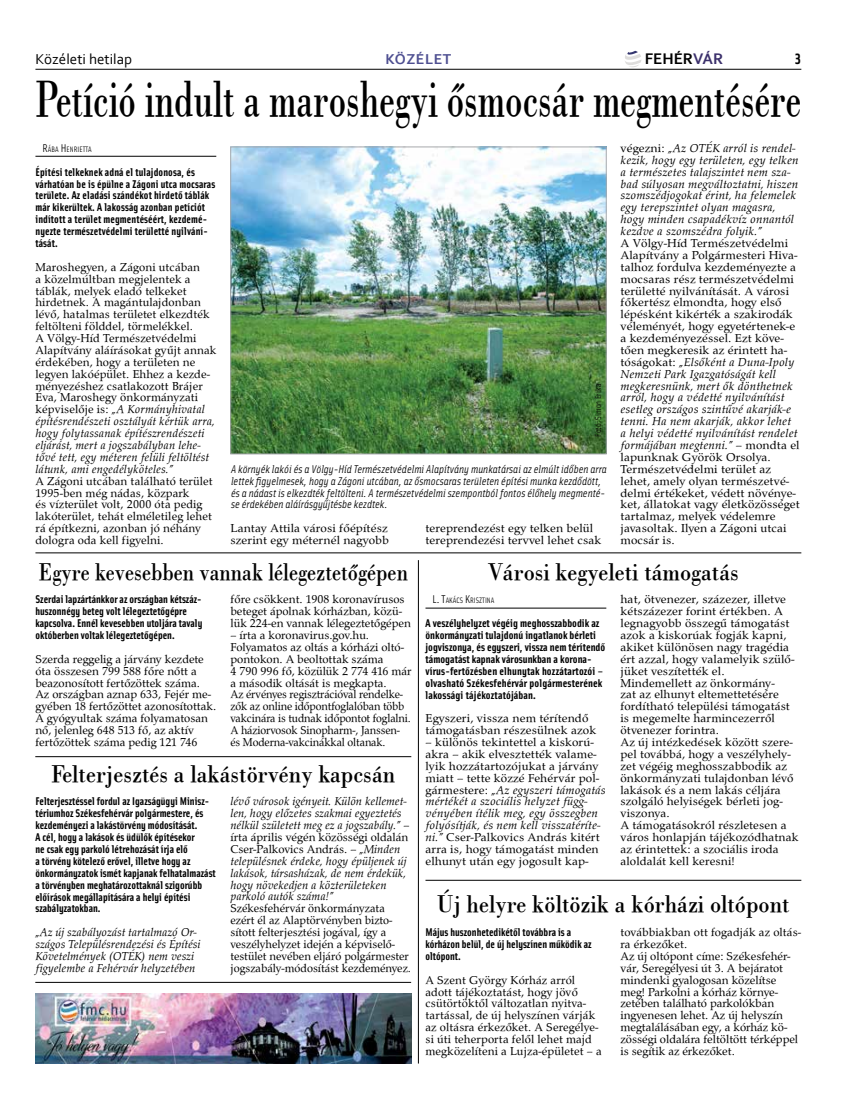
<style>
.page{position:relative;width:851px;height:1099px;background:#fff}
.page>*{position:absolute;margin:0;border:0;box-sizing:border-box;transform-origin:0 0}
.t1{font:52.5px "Bodoni PFL";color:#000;scale:.67 1}
.t2{font:25px "Bodoni PFL";color:#000;scale:.9 1}
.t3{font:25px "Bodoni PFL";color:#000;scale:.82 1}
.t4{font:700 16.12px "Corbel";color:#000}
.t5{font:15px "Corbel";color:#000}
.t6{font:700 15px "Corbel";letter-spacing:.04em;color:#4e4f91}
.t7{font:700 15px "Solex";color:#000}
.t8{font:11.88px/11.9px "Palladius";letter-spacing:.01em;color:#000;scale:1.04 1}
.t9{font:11.88px/11.9px "Palladius";letter-spacing:.01em;color:#000}
.t10{font:italic 11.88px/11.9px "Palladius";color:#000}
.t11{font:11.88px/11.9px "Palladius";letter-spacing:-.01em;color:#000}
.t12{font:italic 11.88px/11.9px "Palladius";color:#000;scale:1.04 1}
.t13{font:700 11.25px/11.9px "Solex";color:#000}
.t14{font:italic 11.25px/11.9px "Solex";color:#000}
.t15{font:8.75px "Solex";color:#000}
.t16{font:7.88px "Solex";color:#000}
.s1{color:#3c316c}
.s2{font-size:11.25px}
.s3{font-style:italic}
.s4{font-style:normal}
</style>
<div class="page">
<hr style="left:35px;top:69px;width:766px;height:1px;background:#000">
<svg style="left:625px;top:51px;width:16px;height:16px"></svg>
<hr style="left:35px;top:552px;width:766px;height:1px;background:#000">
<hr style="left:425px;top:608px;width:181px;height:1px;background:#000">
<hr style="left:35px;top:156px;width:181px;height:1px;background:#000">
<img style="left:232px;top:149px;width:372px;height:303px">
<div style="left:230px;top:147px;width:376px;height:307px;border:1px solid #a7a9ac"></div>
<hr style="left:418px;top:560px;width:1px;height:503px;background:#000">
<hr style="left:425px;top:880px;width:376px;height:1px;background:#000">
<hr style="left:35px;top:756px;width:376px;height:1px;background:#000">
<hr style="left:35px;top:982px;width:376px;height:1px;background:#000">
<img style="left:35px;top:993px;width:376px;height:70px">
<h3 class="t4" style="left:644px;top:48px;width:80px">FEHÉR<span class="s1">VÁR</span></h3>
<p class="t5" style="left:35px;top:49px;width:98px">Közéleti hetilap</p>
<p class="t6" style="left:385px;top:49px;width:67px">Közélet</p>
<p class="t7" style="left:794px;top:49px;width:8px">3</p>
<h1 class="t1" style="left:35px;top:63px;width:1144px">Petíció indult a maroshegyi ősmocsár megmentésére</h1>
<p class="t16" style="left:43px;top:144px;width:51px"><span class="s2">R</span>ÁBA <span class="s2">H</span>ENRIETTA</p>
<p class="t13" style="left:35px;top:165px;width:181px">Építési telkeknek adná el tulajdonosa, és várhatóan be is épülne a Zágoni utca mocsaras területe. Az eladási szándékot hirdető táblák már kikerültek. A lakosság azonban petíciót indított a terület megmentéséért, kezdemé&shy;nyezte természetvédelmi területté nyilvání&shy;tását.</p>
<p class="t9" style="left:35px;top:261px;width:182px">Maroshegyen, a Zágoni utcában<br>a közelmúltban megjelentek a táblák, melyek eladó telkeket hirdetnek. A magántulajdonban lévő, hatalmas területet elkezdték feltölteni földdel, törmelékkel.<br>A Völgy-Híd Természetvédelmi Alapítvány aláírásokat gyűjt annak érdekében, hogy a területen ne legyen lakóépület. Ehhez a kezde&shy;ményezéshez csatlakozott Brájer Éva, Maroshegy önkormányzati képviselője is: <span class="s3">„A Kormányhivatal építésrendészeti osztályát kértük arra, hogy folytassanak építészrendészeti eljárást, mert a jogszabályban lehe&shy;tővé tett, egy méteren felüli feltöltést látunk, ami engedélyköteles.”</span></p>
<p class="t9" style="left:35px;top:475px;width:179px">A Zágoni utcában található terület<br>1995-ben még nádas, közpark<br>és vízterület volt, 2000 óta pedig lakóterület, tehát elméletileg lehet rá építkezni, azonban jó néhány dologra oda kell figyelni.</p>
<p class="t15" style="left:592px;top:436px;width:54px;rotate:-90deg">Fotó: Simon Erika</p>
<p class="t14" style="left:231px;top:462px;width:377px">A környék lakói és a Völgy-Híd Természetvédelmi Alapítvány munkatársai az elmúlt időben arra lettek figyelmesek, hogy a Zágoni utcában, az ősmocsaras területen építési munka kezdődött, és a nádast is elkezdték feltölteni. A természetvédelmi szempontból fontos élőhely megmenté&shy;se érdekében aláírásgyűjtésbe kezdtek.</p>
<p class="t8" style="left:230px;top:522px;width:154px">Lantay Attila városi főépítész szerint egy méternél nagyobb</p>
<p class="t8" style="left:425px;top:522px;width:170px">tereprendezést egy telken belül tereprendezési tervvel lehet csak</p>
<p class="t12" style="left:620px;top:142px;width:173px"><span class="s4">végezni:</span> „Az OTÉK arról is rendel&shy;kezik, hogy egy területen, egy telken a természetes talajszintet nem sza&shy;bad súlyosan megváltoztatni, hiszen szomszédjogokat érint, ha felemelek egy terepszintet olyan magasra, hogy minden csapadékvíz onnantól kezdve a szomszédra folyik.”</p>
<p class="t8" style="left:620px;top:237px;width:174px">A Völgy-Híd Természetvédelmi<br>Alapítvány a Polgármesteri Hiva&shy;talhoz fordulva kezdeményezte a mocsaras rész természetvédelmi területté nyilvánítását. A városi főkertész elmondta, hogy első lépésként kikérték a szakirodák véleményét, hogy egyetértenek-e a kezdeményezéssel. Ezt köve&shy;tően megkeresik az érintett ha&shy;tóságokat: <span class="s3">„Elsőként a Duna-Ipoly<br>Nemzeti Park Igazgatóságát kell megkeresnünk, mert ők dönthetnek arról, hogy a védetté nyilvánítást esetleg országos szintűvé akarják-e tenni. Ha nem akarják, akkor lehet<br>a helyi védetté nyilvánítást rendelet formájában megtenni.”</span> – mondta el lapunknak Györök Orsolya.<br>Természetvédelmi terület az lehet, amely olyan természetvé&shy;delmi értékeket, védett növénye&shy;ket, állatokat vagy életközösséget tartalmaz, melyek védelemre javasoltak. Ilyen a Zágoni utcai mocsár is.</p>
<h2 class="t3" style="left:39px;top:554px;width:452px">Egyre kevesebben vannak lélegeztetőgépen</h2>
<p class="t13" style="left:35px;top:593px;width:168px">Szerdai lapzártánkkor az országban kétszáz&shy;huszonnégy beteg volt lélegeztetőgépre kapcsolva. Ennél kevesebben utoljára tavaly októberben voltak lélegeztetőgépen.</p>
<p class="t9" style="left:35px;top:653px;width:182px">Szerda reggelig a járvány kezdete óta összesen 799 588 főre nőtt a beazonosított fertőzöttek száma.<br>Az országban aznap 633, Fejér me&shy;gyében 18 fertőzöttet azonosítottak.<br>A gyógyultak száma folyamatosan nő, jelenleg 648 513 fő, az aktív fertőzöttek száma pedig 121 746</p>
<p class="t9" style="left:230px;top:593px;width:182px">főre csökkent. 1908 koronavírusos beteget ápolnak kórházban, közü&shy;lük 224-en vannak lélegeztetőgépen</p>
<p class="t11" style="left:230px;top:629px;width:182px">– írta a koronavirus.gov.hu.<br>Folyamatos az oltás a kórházi oltó&shy;pontokon. A beoltottak száma<br>4 790 996 fő, közülük 2 774 416 már a második oltását is megkapta.<br>Az érvényes regisztrációval rendelke&shy;zők az online időpontfoglalóban több vakcinára is tudnak időpontot foglalni.<br>A háziorvosok Sinopharm-, Janssen&shy;és Moderna-vakcinákkal oltanak.</p>
<h2 class="t2" style="left:51px;top:756px;width:383px">Felterjesztés a lakástörvény kapcsán</h2>
<p class="t13" style="left:35px;top:795px;width:182px">Felterjesztéssel fordul az Igazságügyi Minisz&shy;tériumhoz Székesfehérvár polgármestere, és kezdeményezi a lakástörvény módosítását.<br>A cél, hogy a lakások és üdülők építésekor<br>ne csak egy parkoló létrehozását írja elő<br>a törvény kötelező erővel, illetve hogy az önkormányzatok ismét kapjanak felhatalmazást a törvényben meghatározottaknál szigorúbb előírások megállapítására a helyi építési szabályzatokban.</p>
<p class="t10" style="left:35px;top:926px;width:166px">„Az új szabályozást tartalmazó Or&shy;szágos Településrendezési és Építési Követelmények (OTÉK) nem veszi figyelembe a Fehérvár helyzetében</p>
<p class="t10" style="left:230px;top:795px;width:181px">lévő városok igényeit. Külön kellemet&shy;len, hogy előzetes szakmai egyeztetés nélkül született meg ez a jogszabály.” <span class="s4">– írta április végén közösségi oldalán Cser-Palkovics András. –</span> „Minden településnek érdeke, hogy épüljenek új lakások, társasházak, de nem érdekük, hogy növekedjen a közterületeken parkoló autók száma!”</p>
<p class="t9" style="left:230px;top:902px;width:182px">Székesfehérvár önkormányzata ezért él az Alaptörvényben bizto&shy;sított felterjesztési jogával, így a veszélyhelyzet idején a képviselő&shy;testület nevében eljáró polgármester jogszabály-módosítást kezdeményez.</p>
<h2 class="t2" style="left:488px;top:554px;width:280px">Városi kegyeleti támogatás</h2>
<p class="t16" style="left:432px;top:595px;width:63px"><span class="s2">L. T</span>AKÁCS <span class="s2">K</span>RISZTINA</p>
<p class="t13" style="left:425px;top:617px;width:181px">A veszélyhelyzet végéig meghosszabbodik az önkormányzati tulajdonú ingatlanok bérleti jogviszonya, és egyszeri, vissza nem térítendő támogatást kapnak városunkban a korona&shy;vírus-fertőzésben elhunytak hozzátartozói – olvasható Székesfehérvár polgármesterének lakossági tájékoztatójában.</p>
<p class="t8" style="left:425px;top:712px;width:166px">Egyszeri, vissza nem térítendő támogatásban részesülnek azok</p>
<p class="t8" style="left:425px;top:736px;width:175px">– különös tekintettel a kiskorú&shy;akra – akik elvesztették valame&shy;lyik hozzátartozójukat a járvány miatt – tette közzé Fehérvár pol&shy;gármestere: <span class="s3">„Az egyszeri támogatás mértékét a szociális helyzet függ&shy;vényében ítélik meg, egy összegben folyósítják, és nem kell visszatéríte&shy;ni.”</span> Cser-Palkovics András kitért arra is, hogy támogatást minden elhunyt után egy jogosult kap-</p>
<p class="t8" style="left:620px;top:593px;width:173px">hat, ötvenezer, százezer, illetve kétszázezer forint értékben. A legnagyobb összegű támogatást azok a kiskorúak fogják kapni, akiket különösen nagy tragédia ért azzal, hogy valamelyik szülő&shy;jüket veszítették el.<br>Mindemellett az önkormány-<br>zat az elhunyt eltemettetésére fordítható települési támogatást is megemelte harmincezerről ötvenezer forintra.<br>Az új intézkedések között szere&shy;pel továbbá, hogy a veszélyhely&shy;zet végéig meghosszabbodik az önkormányzati tulajdonban lévő lakások és a nem lakás céljára szolgáló helyiségek bérleti jog&shy;viszonya.<br>A támogatásokról részletesen a város honlapján tájékozódhatnak az érintettek: a szociális iroda aloldalát kell keresni!</p>
<h2 class="t2" style="left:437px;top:886px;width:393px">Új helyre költözik a kórházi oltópont</h2>
<p class="t13" style="left:425px;top:925px;width:167px">Május huszonhetedikétől továbbra is a kórházon belül, de új helyszínen működik az oltópont.</p>
<p class="t9" style="left:425px;top:973px;width:178px">A Szent György Kórház arról adott tájékoztatást, hogy jövő csütörtöktől változatlan nyitva&shy;tartással, de új helyszínen várják az oltásra érkezőket. A Seregélye&shy;si úti teherporta felől lehet majd megközelíteni a Lujza-épületet – a</p>
<p class="t9" style="left:620px;top:926px;width:182px">továbbiakban ott fogadják az oltás&shy;ra érkezőket.<br>Az új oltópont címe: Székesfehér&shy;vár, Seregélyesi út 3. A bejáratot mindenki gyalogosan közelítse meg! Parkolni a kórház környe&shy;zetében található parkolókban ingyenesen lehet. Az új helyszín megtalálásában egy, a kórház kö&shy;zösségi oldalára feltöltött térképpel is segítik az érkezőket.</p>
</div>
